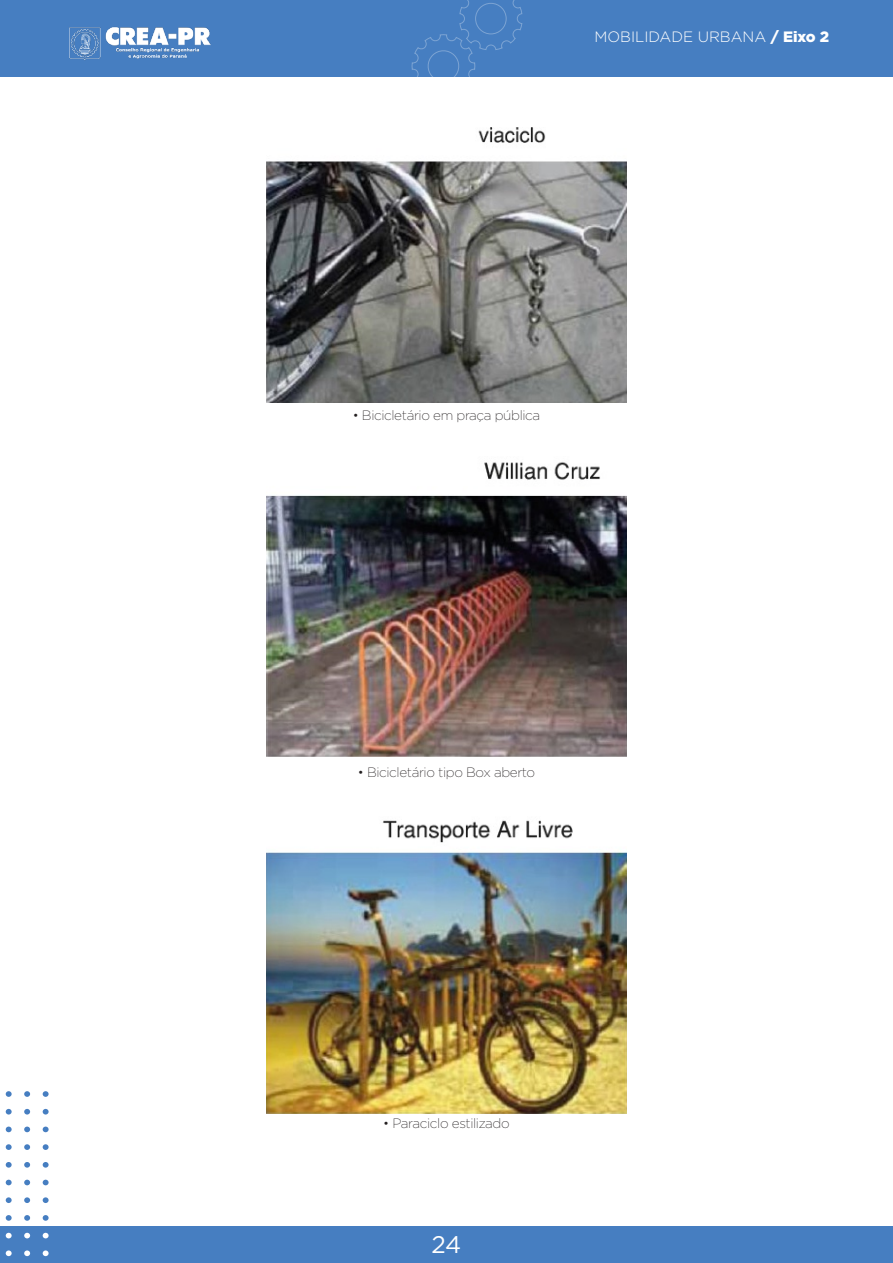
<style>
.page{position:relative;width:893px;height:1263px;background:#fff}
.page>*{position:absolute;margin:0;border:0;box-sizing:border-box;transform-origin:0 0}
.t1{font:24px "Gotham";color:#fff}
.t2{font:300 15px "Gotham";color:#fff}
.t3{font:200 13.5px "Gotham";letter-spacing:-.025em;color:#231f20}
.s1{font-weight:900}
</style>
<div class="page">
<div style="left:0;top:0;width:893px;height:77px;background:#467ec1"></div>
<div style="left:0;top:1226px;width:893px;height:37px;background:#467ec1"></div>
<svg style="left:412px;top:0;width:111px;height:77px"></svg>
<svg style="left:43px;top:1091px;width:6px;height:6px"></svg>
<svg style="left:43px;top:1109px;width:6px;height:5px"></svg>
<svg style="left:43px;top:1126px;width:6px;height:6px"></svg>
<svg style="left:43px;top:1144px;width:6px;height:6px"></svg>
<svg style="left:43px;top:1162px;width:6px;height:5px"></svg>
<svg style="left:43px;top:1180px;width:6px;height:5px"></svg>
<svg style="left:43px;top:1197px;width:6px;height:6px"></svg>
<svg style="left:43px;top:1215px;width:6px;height:6px"></svg>
<svg style="left:43px;top:1233px;width:6px;height:5px"></svg>
<svg style="left:43px;top:1250px;width:6px;height:6px"></svg>
<svg style="left:24px;top:1091px;width:6px;height:6px"></svg>
<svg style="left:24px;top:1109px;width:6px;height:5px"></svg>
<svg style="left:24px;top:1126px;width:6px;height:6px"></svg>
<svg style="left:24px;top:1144px;width:6px;height:6px"></svg>
<svg style="left:24px;top:1162px;width:6px;height:5px"></svg>
<svg style="left:24px;top:1180px;width:6px;height:5px"></svg>
<svg style="left:24px;top:1197px;width:6px;height:6px"></svg>
<svg style="left:24px;top:1215px;width:6px;height:6px"></svg>
<svg style="left:24px;top:1233px;width:6px;height:5px"></svg>
<svg style="left:24px;top:1250px;width:6px;height:6px"></svg>
<svg style="left:6px;top:1091px;width:6px;height:6px"></svg>
<svg style="left:6px;top:1109px;width:6px;height:5px"></svg>
<svg style="left:6px;top:1126px;width:6px;height:6px"></svg>
<svg style="left:6px;top:1144px;width:6px;height:6px"></svg>
<svg style="left:6px;top:1162px;width:6px;height:5px"></svg>
<svg style="left:6px;top:1180px;width:6px;height:5px"></svg>
<svg style="left:6px;top:1197px;width:6px;height:6px"></svg>
<svg style="left:6px;top:1215px;width:6px;height:6px"></svg>
<svg style="left:6px;top:1233px;width:6px;height:5px"></svg>
<svg style="left:6px;top:1250px;width:6px;height:6px"></svg>
<img style="left:69px;top:27px;width:142px;height:33px">
<img style="left:266px;top:127px;width:361px;height:275px">
<img style="left:266px;top:462px;width:361px;height:294px">
<img style="left:266px;top:820px;width:361px;height:293px">
<p class="t2" style="left:594px;top:28px;width:236px">MOBILIDADE URBANA <span class="s1">/ Eixo 2</span></p>
<p class="t3" style="left:353px;top:408px;width:189px">• Bicicletário em praça pública</p>
<p class="t3" style="left:358px;top:765px;width:179px">• Bicicletário tipo Box aberto</p>
<p class="t3" style="left:383px;top:1116px;width:128px">• Paraciclo estilizado</p>
<h1 class="t1" style="left:432px;top:1231px;width:31px">24</h1>
</div>
